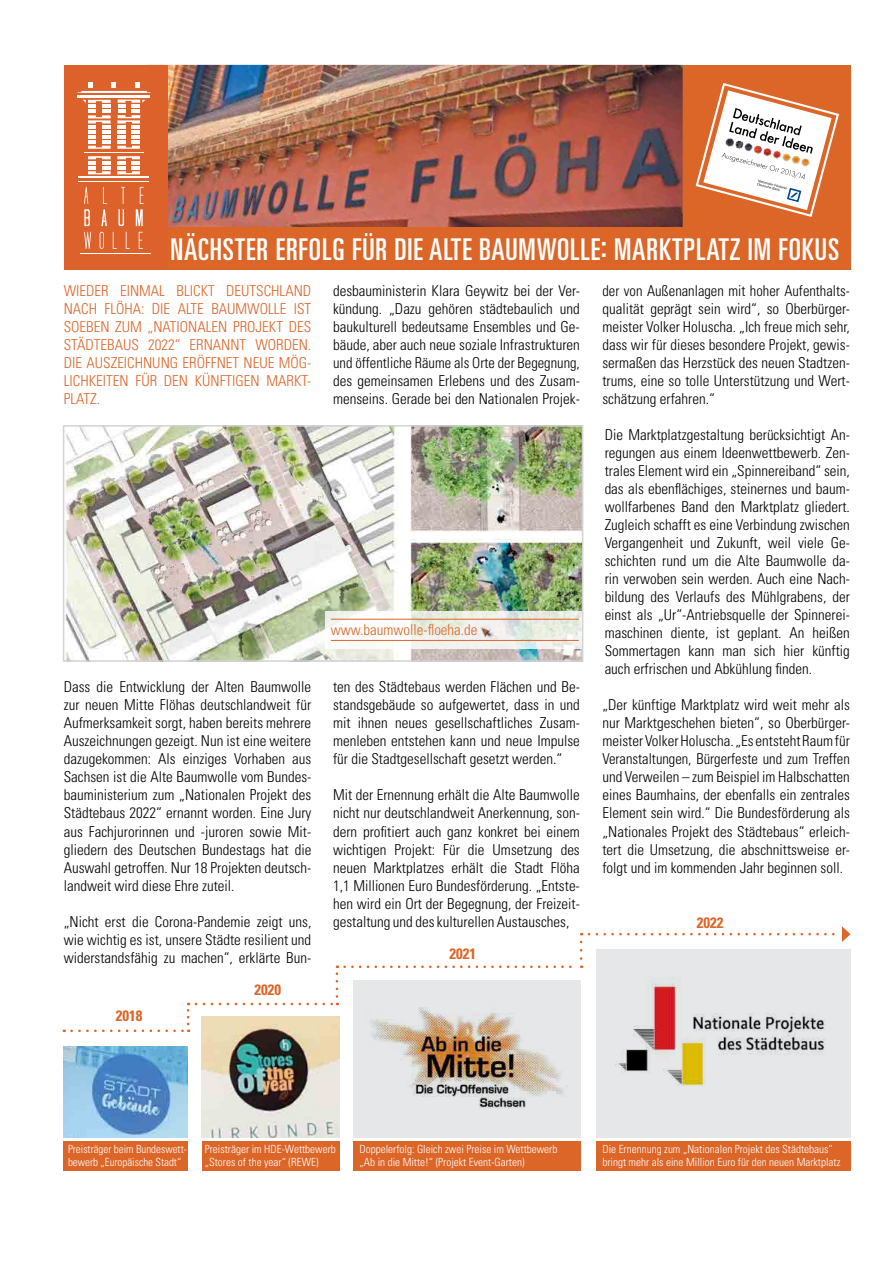
<style>
.page{position:relative;width:893px;height:1263px;background:#fff}
.page>*{position:absolute;margin:0;border:0;box-sizing:border-box;transform-origin:0 0}
.t1{font:ultra-condensed 30px "Univers LT Std";letter-spacing:.03em;color:#fff}
.t2{font:300 condensed 15px/18px "Univers LT Std";color:#000;text-align:justify}
.t3{font:300 condensed 15px/18px "Univers LT Std";color:#dc6528;text-align:justify}
.t4{font:700 condensed 15px "Univers LT Std";color:#dc6528}
.t5{font:300 condensed 11.25px/13.5px "Univers LT Std";color:#fff}
</style>
<div class="page">
<div style="left:652px;top:65px;width:198px;height:178px;background:#dc6528"></div>
<img style="left:168px;top:65px;width:515px;height:162px">
<div style="left:64px;top:227px;width:786px;height:43px;background:#dc6528"></div>
<div style="left:64px;top:65px;width:104px;height:205px;background:#dc612b"></div>
<hr style="left:78px;top:176px;width:71px;height:2px;background:#fff">
<hr style="left:84px;top:152px;width:60px;height:1px;background:#fff">
<svg style="left:88px;top:156px;width:23px;height:18px"></svg>
<svg style="left:117px;top:156px;width:23px;height:18px"></svg>
<svg style="left:84px;top:187px;width:6px;height:39px"></svg>
<svg style="left:101px;top:187px;width:6px;height:39px"></svg>
<svg style="left:118px;top:187px;width:7px;height:39px"></svg>
<svg style="left:136px;top:187px;width:8px;height:39px"></svg>
<svg style="left:84px;top:232px;width:7px;height:17px"></svg>
<svg style="left:100px;top:232px;width:4px;height:17px"></svg>
<svg style="left:113px;top:232px;width:4px;height:17px"></svg>
<svg style="left:126px;top:232px;width:4px;height:17px"></svg>
<svg style="left:139px;top:232px;width:4px;height:17px"></svg>
<hr style="left:79px;top:181px;width:70px;height:1px;background:#fff">
<hr style="left:80px;top:253px;width:70px;height:1px;background:#fff">
<hr style="left:78px;top:95px;width:72px;height:3px;background:#fff">
<svg style="left:117px;top:100px;width:28px;height:49px"></svg>
<svg style="left:83px;top:100px;width:28px;height:49px"></svg>
<svg style="left:78px;top:83px;width:72px;height:10px"></svg>
<svg style="left:695px;top:83px;width:144px;height:134px"></svg>
<img style="left:64px;top:1046px;width:124px;height:91px">
<img style="left:202px;top:1016px;width:138px;height:121px">
<div style="left:353px;top:980px;width:228px;height:157px;background:#e6e7e8"></div>
<div style="left:596px;top:949px;width:254px;height:188px;background:#e6e7e8"></div>
<img style="left:370px;top:1007px;width:193px;height:102px">
<img style="left:615px;top:965px;width:236px;height:142px">
<svg style="left:72px;top:1003px;width:117px;height:29px"></svg>
<svg style="left:196px;top:1003px;width:142px;height:2px"></svg>
<svg style="left:336px;top:965px;width:2px;height:31px"></svg>
<svg style="left:345px;top:965px;width:237px;height:3px"></svg>
<svg style="left:580px;top:933px;width:2px;height:26px"></svg>
<svg style="left:589px;top:926px;width:261px;height:16px"></svg>
<div style="left:596px;top:1142px;width:254px;height:29px;background:#dc6528"></div>
<div style="left:353px;top:1142px;width:228px;height:29px;background:#dc6528"></div>
<div style="left:64px;top:1142px;width:124px;height:29px;background:#dc6528"></div>
<div style="left:202px;top:1142px;width:138px;height:29px;background:#dc6528"></div>
<img style="left:66px;top:428px;width:514px;height:231px">
<div style="left:63px;top:425px;width:520px;height:237px;border:2px solid #d1d3d4"></div>
<svg style="left:325px;top:611px;width:257px;height:37px"></svg>
<img style="left:480px;top:624px;width:14px;height:15px">
<hr style="left:331px;top:619px;width:248px;height:1px;background:#dc6528">
<hr style="left:331px;top:640px;width:248px;height:1px;background:#dc6528">
<h1 class="t1" style="left:171px;top:232px;width:670px">NÄCHSTER ERFOLG FÜR DIE ALTE BAUMWOLLE: MARKTPLATZ IM FOKUS</h1>
<p class="t3" style="left:64px;top:282px;width:249px">WIEDER EINMAL BLICKT DEUTSCHLAND NACH FLÖHA: DIE ALTE BAUMWOLLE IST SOEBEN ZUM „NATIONALEN PROJEKT DES STÄDTEBAUS 2022“ ERNANNT WORDEN.<br>DIE AUSZEICHNUNG ERÖFFNET NEUE MÖG-LICHKEITEN FÜR DEN KÜNFTIGEN MARKT-PLATZ.</p>
<p class="t2" style="left:333px;top:282px;width:248px">desbauministerin Klara Geywitz bei der Ver&shy;kündung. „Dazu gehören städtebaulich und baukulturell bedeutsame Ensembles und Ge&shy;bäude, aber auch neue soziale Infrastrukturen und öffentliche Räume als Orte der Begegnung, des gemeinsamen Erlebens und des Zusam&shy;menseins. Gerade bei den Nationalen Projek-</p>
<p class="t2" style="left:64px;top:678px;width:249px">Dass die Entwicklung der Alten Baumwolle zur neuen Mitte Flöhas deutschlandweit für Aufmerksamkeit sorgt, haben bereits mehrere Auszeichnungen gezeigt. Nun ist eine weitere dazugekommen: Als einziges Vorhaben aus Sachsen ist die Alte Baumwolle vom Bundes&shy;bauministerium zum „Nationalen Projekt des Städtebaus 2022“ ernannt worden. Eine Jury aus Fachjurorinnen und -juroren sowie Mit&shy;gliedern des Deutschen Bundestags hat die Auswahl getroffen. Nur 18 Projekten deutsch&shy;landweit wird diese Ehre zuteil.</p>
<p class="t2" style="left:64px;top:912px;width:249px">„Nicht erst die Corona-Pandemie zeigt uns, wie wichtig es ist, unsere Städte resilient und widerstandsfähig zu machen“, erklärte Bun-</p>
<p class="t4" style="left:116px;top:1007px;width:28px">2018</p>
<p class="t4" style="left:255px;top:980px;width:28px">2020</p>
<p class="t3" style="left:331px;top:620px;width:148px">www.baumwolle-floeha.de</p>
<p class="t2" style="left:333px;top:678px;width:248px">ten des Städtebaus werden Flächen und Be&shy;standsgebäude so aufgewertet, dass in und mit ihnen neues gesellschaftliches Zusam&shy;menleben entstehen kann und neue Impulse für die Stadtgesellschaft gesetzt werden.“</p>
<p class="t2" style="left:333px;top:786px;width:248px">Mit der Ernennung erhält die Alte Baumwolle nicht nur deutschlandweit Anerkennung, son&shy;dern profitiert auch ganz konkret bei einem wichtigen Projekt: Für die Umsetzung des neuen Marktplatzes erhält die Stadt Flöha 1,1 Millionen Euro Bundesförderung. „Entste&shy;hen wird ein Ort der Begegnung, der Freizeit&shy;gestaltung und des kulturellen Austausches,</p>
<p class="t4" style="left:449px;top:944px;width:28px">2021</p>
<p class="t2" style="left:602px;top:282px;width:249px">der von Außenanlagen mit hoher Aufenthalts&shy;qualität geprägt sein wird“, so Oberbürger&shy;meister Volker Holuscha. „Ich freue mich sehr, dass wir für dieses besondere Projekt, gewis&shy;sermaßen das Herzstück des neuen Stadtzen&shy;trums, eine so tolle Unterstützung und Wert&shy;schätzung erfahren.“</p>
<p class="t2" style="left:605px;top:426px;width:247px">Die Marktplatzgestaltung berücksichtigt An&shy;regungen aus einem Ideenwettbewerb. Zen&shy;trales Element wird ein „Spinnereiband“ sein, das als ebenflächiges, steinernes und baum&shy;wollfarbenes Band den Marktplatz gliedert.<br>Zugleich schafft es eine Verbindung zwischen Vergangenheit und Zukunft, weil viele Ge&shy;schichten rund um die Alte Baumwolle da&shy;rin verwoben sein werden. Auch eine Nach&shy;bildung des Verlaufs des Mühlgrabens, der einst als „Ur“-Antriebsquelle der Spinnerei&shy;maschinen diente, ist geplant. An heißen Sommertagen kann man sich hier künftig auch erfrischen und Abkühlung finden.</p>
<p class="t2" style="left:602px;top:696px;width:249px">„Der künftige Marktplatz wird weit mehr als nur Marktgeschehen bieten“, so Oberbürger&shy;meister Volker Holuscha. „Es entsteht Raum für Veranstaltungen, Bürgerfeste und zum Treffen und Verweilen – zum Beispiel im Halbschatten eines Baumhains, der ebenfalls ein zentrales Element sein wird.“ Die Bundesförderung als „Nationales Projekt des Städtebaus“ erleich&shy;tert die Umsetzung, die abschnittsweise er&shy;folgt und im kommenden Jahr beginnen soll.</p>
<p class="t4" style="left:697px;top:913px;width:28px">2022</p>
<p class="t5" style="left:68px;top:1142px;width:120px">Preisträger beim Bundeswett&shy;bewerb „Europäische Stadt“</p>
<p class="t5" style="left:205px;top:1142px;width:133px">Preisträger im HDE-Wettbewerb „Stores of the year“ (REWE)</p>
<p class="t5" style="left:360px;top:1142px;width:199px">Doppelerfolg: Gleich zwei Preise im Wettbewerb „Ab in die Mitte!“ (Projekt Event-Garten)</p>
<p class="t5" style="left:602px;top:1142px;width:239px">Die Ernennung zum „Nationalen Projekt des Städtebaus“ bringt mehr als eine Million Euro für den neuen Marktplatz</p>
</div>
